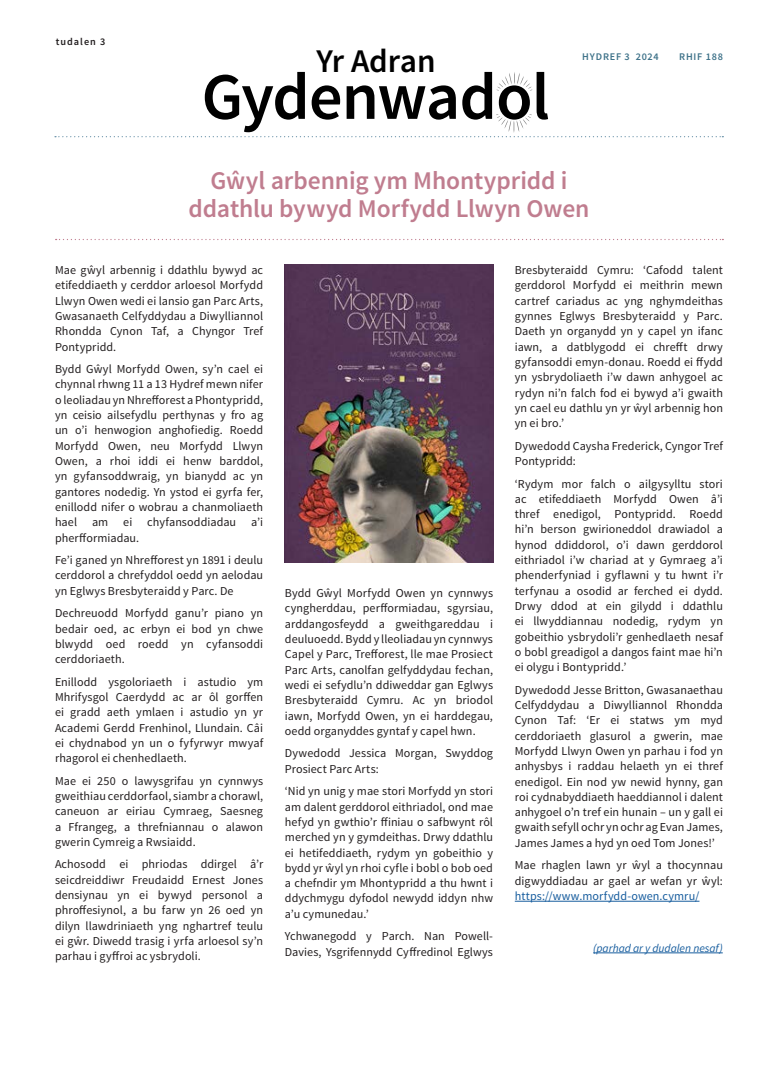
<style>
.page{position:relative;width:778px;height:1074px;background:#fff}
.page>*{position:absolute;margin:0;border:0;box-sizing:border-box;transform-origin:0 0}
.t1{font:600 66.38px "Source Sans Pro";letter-spacing:-.015em;color:#000}
.t2{font:600 33.12px "Source Sans Pro";letter-spacing:-.01em;color:#000}
.t3{font:600 25.5px/28px "Source Sans Pro";letter-spacing:-.005em;color:#c07d8f;text-align:center}
.t4{font:12.12px/15.2px "Source Sans Pro";letter-spacing:.005em;color:#231f20;text-align:justify}
.t5{font:italic 11.5px "Source Sans Pro";letter-spacing:-.005em;color:#175d9e}
.t6{font:600 10.25px "Source Sans Pro";letter-spacing:.075em;color:#3e7289}
.t7{font:600 10.25px "Source Sans Pro";letter-spacing:.1em;color:#231f20}
.s1{color:#175d9e}
</style>
<div class="page">
<hr style="left:592px;top:952px;width:130px;height:1px;background:#175d9e">
<svg style="left:56px;top:239px;width:666px;height:1px"></svg>
<hr style="left:514px;top:900px;width:185px;height:1px;background:#175d9e">
<img style="left:284px;top:265px;width:209px;height:297px">
<svg style="left:496px;top:72px;width:36px;height:19px"></svg>
<svg style="left:55px;top:114px;width:667px;height:23px"></svg>
<p class="t7" style="left:56px;top:37px;width:51px">tudalen 3</p>
<p class="t2" style="left:316px;top:48px;width:120px">Yr Adran</p>
<p class="t1" style="left:201px;top:70px;width:349px">Gydenwadol</p>
<p class="t6" style="left:582px;top:52px;width:78px">HYDREF 3 2024</p>
<p class="t6" style="left:678px;top:52px;width:45px">RHIF 188</p>
<p class="t3" style="left:188px;top:168px;width:402px">Gŵyl arbennig ym Mhontypridd i ddathlu bywyd Morfydd Llwyn Owen</p>
<p class="t4" style="left:55px;top:263px;width:209px">Mae gŵyl arbennig i ddathlu bywyd ac etifeddiaeth y cerddor arloesol Morfydd Llwyn Owen wedi ei lansio gan Parc Arts, Gwasanaeth Celfyddydau a Diwylliannol Rhondda Cynon Taf, a Chyngor Tref Pontypridd.</p>
<p class="t4" style="left:55px;top:362px;width:209px">Bydd Gŵyl Morfydd Owen, sy’n cael ei chynnal rhwng 11 a 13 Hydref mewn nifer o leoliadau yn Nhrefforest a Phontypridd, yn ceisio ailsefydlu perthynas y fro ag un o’i henwogion anghofiedig. Roedd Morfydd Owen, neu Morfydd Llwyn Owen, a rhoi iddi ei henw barddol, yn gyfansoddwraig, yn bianydd ac yn gantores nodedig. Yn ystod ei gyrfa fer, enillodd nifer o wobrau a chanmoliaeth hael am ei chyfansoddiadau a’i pherfformiadau.</p>
<p class="t4" style="left:55px;top:553px;width:209px">Fe’i ganed yn Nhrefforest yn 1891 i deulu cerddorol a chrefyddol oedd yn aelodau yn Eglwys Bresbyteraidd y Parc. De</p>
<p class="t4" style="left:55px;top:606px;width:209px">Dechreuodd Morfydd ganu’r piano yn bedair oed, ac erbyn ei bod yn chwe blwydd oed roedd yn cyfansoddi cerddoriaeth.</p>
<p class="t4" style="left:55px;top:675px;width:209px">Enillodd ysgoloriaeth i astudio ym Mhrifysgol Caerdydd ac ar ôl gorffen ei gradd aeth ymlaen i astudio yn yr Academi Gerdd Frenhinol, Llundain. Câi ei chydnabod yn un o fyfyrwyr mwyaf rhagorol ei chenhedlaeth.</p>
<p class="t4" style="left:55px;top:774px;width:209px">Mae ei 250 o lawysgrifau yn cynnwys gweithiau cerddorfaol, siambr a chorawl, caneuon ar eiriau Cymraeg, Saesneg a Ffrangeg, a threfniannau o alawon gwerin Cymreig a Rwsiaidd.</p>
<p class="t4" style="left:55px;top:857px;width:209px">Achosodd ei phriodas ddirgel â’r seicdreiddiwr Freudaidd Ernest Jones densiynau yn ei bywyd personol a phroffesiynol, a bu farw yn 26 oed yn dilyn llawdriniaeth yng nghartref teulu ei gŵr. Diwedd trasig i yrfa arloesol sy’n parhau i gyffroi ac ysbrydoli.</p>
<p class="t4" style="left:285px;top:586px;width:209px">Bydd Gŵyl Morfydd Owen yn cynnwys cyngherddau, perfformiadau, sgyrsiau, arddangosfeydd a gweithgareddau i deuluoedd. Bydd y lleoliadau yn cynnwys Capel y Parc, Trefforest, lle mae Prosiect Parc Arts, canolfan gelfyddydau fechan, wedi ei sefydlu’n ddiweddar gan Eglwys Bresbyteraidd Cymru. Ac yn briodol iawn, Morfydd Owen, yn ei harddegau, oedd organyddes gyntaf y capel hwn.</p>
<p class="t4" style="left:285px;top:746px;width:209px">Dywedodd Jessica Morgan, Swyddog<br>Prosiect Parc Arts:</p>
<p class="t4" style="left:285px;top:784px;width:209px">‘Nid yn unig y mae stori Morfydd yn stori am dalent gerddorol eithriadol, ond mae hefyd yn gwthio’r ffiniau o safbwynt rôl merched yn y gymdeithas. Drwy ddathlu ei hetifeddiaeth, rydym yn gobeithio y bydd yr ŵyl yn rhoi cyfle i bobl o bob oed a chefndir ym Mhontypridd a thu hwnt i ddychmygu dyfodol newydd iddyn nhw a’u cymunedau.’</p>
<p class="t4" style="left:285px;top:929px;width:209px">Ychwanegodd y Parch. Nan Powell-<br>Davies, Ysgrifennydd Cyffredinol Eglwys</p>
<p class="t4" style="left:514px;top:263px;width:209px">Bresbyteraidd Cymru: ‘Cafodd talent gerddorol Morfydd ei meithrin mewn cartref cariadus ac yng nghymdeithas gynnes Eglwys Bresbyteraidd y Parc.<br>Daeth yn organydd yn y capel yn ifanc iawn, a datblygodd ei chrefft drwy gyfansoddi emyn-donau. Roedd ei ffydd yn ysbrydoliaeth i’w dawn anhygoel ac rydyn ni’n falch fod ei bywyd a’i gwaith yn cael eu dathlu yn yr ŵyl arbennig hon yn ei bro.’</p>
<p class="t4" style="left:514px;top:439px;width:209px">Dywedodd Caysha Frederick, Cyngor Tref<br>Pontypridd:</p>
<p class="t4" style="left:514px;top:477px;width:209px">‘Rydym mor falch o ailgysylltu stori ac etifeddiaeth Morfydd Owen â’i thref enedigol, Pontypridd. Roedd hi’n berson gwirioneddol drawiadol a hynod ddiddorol, o’i dawn gerddorol eithriadol i’w chariad at y Gymraeg a’i phenderfyniad i gyflawni y tu hwnt i’r terfynau a osodid ar ferched ei dydd.<br>Drwy ddod at ein gilydd i ddathlu ei llwyddiannau nodedig, rydym yn gobeithio ysbrydoli’r genhedlaeth nesaf o bobl greadigol a dangos faint mae hi’n ei olygu i Bontypridd.’</p>
<p class="t4" style="left:514px;top:683px;width:209px">Dywedodd Jesse Britton, Gwasanaethau Celfyddydau a Diwylliannol Rhondda Cynon Taf: ‘Er ei statws ym myd cerddoriaeth glasurol a gwerin, mae Morfydd Llwyn Owen yn parhau i fod yn anhysbys i raddau helaeth yn ei thref enedigol. Ein nod yw newid hynny, gan roi cydnabyddiaeth haeddiannol i dalent anhygoel o’n tref ein hunain – un y gall ei gwaith sefyll ochr yn ochr ag Evan James, James James a hyd yn oed Tom Jones!’</p>
<p class="t4" style="left:514px;top:858px;width:209px">Mae rhaglen lawn yr ŵyl a thocynnau digwyddiadau ar gael ar wefan yr ŵyl: <span class="s1">https://www.morfydd-owen.cymru/</span></p>
<p class="t5" style="left:592px;top:943px;width:131px">(parhad ar y dudalen nesaf)</p>
</div>
